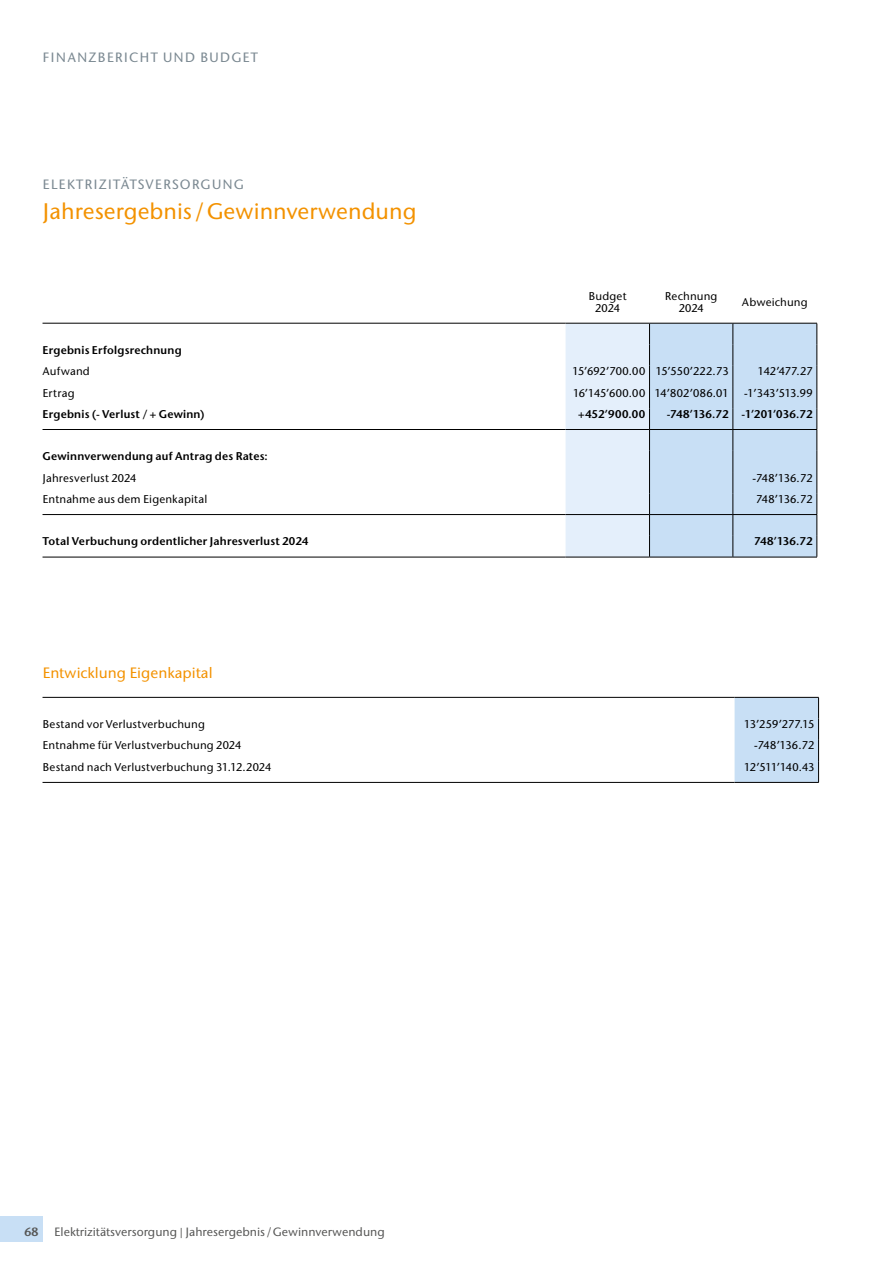
<style>
.page{position:relative;width:893px;height:1263px;background:#fff}
.page>*{position:absolute;margin:0;border:0;box-sizing:border-box;transform-origin:0 0}
.t1{font:500 22.5px "Stone Sans ITC";color:#f39200}
.t2{font:500 15px "Stone Sans ITC";color:#f39200}
.t3{font:500 13.5px "Stone Sans ITC";letter-spacing:.08em;color:#7a8891}
.t4{font:500 12px "Stone Sans ITC";color:#575756}
.t5{font:600 12px "Stone Sans ITC";color:#575756}
.t6{font:500 11.25px/12px "Stone Sans ITC";letter-spacing:.01em;color:#000;text-align:center}
.t7{font:600 11.25px "Stone Sans ITC";letter-spacing:.02em;color:#000}
.t8{font:500 11.25px "Stone Sans ITC";letter-spacing:-.03em;color:#000}
</style>
<div class="page">
<div style="left:0;top:1216px;width:43px;height:26px;background:#c8dff5"></div>
<hr style="left:43px;top:429px;width:523px;height:1px;background:#000">
<hr style="left:43px;top:514px;width:523px;height:1px;background:#000">
<hr style="left:43px;top:557px;width:523px;height:1px;background:#000">
<hr style="left:566px;top:557px;width:83px;height:1px;background:#000">
<hr style="left:649px;top:557px;width:84px;height:1px;background:#000">
<hr style="left:733px;top:557px;width:84px;height:1px;background:#000">
<hr style="left:43px;top:323px;width:523px;height:1px;background:#000">
<svg style="left:566px;top:323px;width:252px;height:234px;background:#cde0f3"></svg>
<hr style="left:43px;top:782px;width:692px;height:1px;background:#000">
<hr style="left:735px;top:782px;width:84px;height:1px;background:#000">
<hr style="left:43px;top:697px;width:692px;height:1px;background:#000">
<div style="left:735px;top:697px;width:84px;height:85px;background:#c8dff5"></div>
<p class="t3" style="left:43px;top:49px;width:217px">FINANZBERICHT UND BUDGET</p>
<p class="t3" style="left:43px;top:176px;width:203px">ELEKTRIZITÄTSVERSORGUNG</p>
<h1 class="t1" style="left:43px;top:197px;width:376px">Jahresergebnis /Gewinnverwendung</h1>
<p class="t6" style="left:589px;top:290px;width:39px">Budget<br>2024</p>
<p class="t6" style="left:665px;top:290px;width:54px">Rechnung<br>2024</p>
<p class="t6" style="left:742px;top:296px;width:67px">Abweichung</p>
<p class="t7" style="left:43px;top:343px;width:141px">Ergebnis Erfolgsrechnung</p>
<p class="t6" style="left:43px;top:365px;width:49px">Aufwand</p>
<p class="t6" style="left:572px;top:365px;width:158px">15’692’700.00 15’550’222.73</p>
<p class="t6" style="left:758px;top:365px;width:56px">142’477.27</p>
<p class="t6" style="left:43px;top:387px;width:34px">Ertrag</p>
<p class="t6" style="left:573px;top:387px;width:157px">16’145’600.00 14’802’086.01</p>
<p class="t6" style="left:744px;top:387px;width:70px">-1’343’513.99</p>
<p class="t7" style="left:43px;top:406px;width:164px">Ergebnis (- Verlust / + Gewinn)</p>
<p class="t7" style="left:578px;top:406px;width:69px">+452’900.00</p>
<p class="t7" style="left:667px;top:406px;width:147px">-748’136.72 -1’201’036.72</p>
<p class="t7" style="left:43px;top:449px;width:227px">Gewinnverwendung auf Antrag des Rates:</p>
<p class="t6" style="left:43px;top:472px;width:95px">Jahresverlust 2024</p>
<p class="t6" style="left:753px;top:472px;width:62px">-748’136.72</p>
<p class="t6" style="left:43px;top:493px;width:166px">Entnahme aus dem Eigenkapital</p>
<p class="t6" style="left:756px;top:493px;width:58px">748’136.72</p>
<p class="t7" style="left:43px;top:534px;width:267px">Total Verbuchung ordentlicher Jahresverlust 2024</p>
<p class="t7" style="left:754px;top:534px;width:60px">748’136.72</p>
<h2 class="t2" style="left:43px;top:664px;width:172px">Entwicklung Eigenkapital</h2>
<p class="t6" style="left:43px;top:718px;width:164px">Bestand vor Verlustverbuchung</p>
<p class="t6" style="left:744px;top:718px;width:72px">13’259’277.15</p>
<p class="t6" style="left:43px;top:739px;width:200px">Entnahme für Verlustverbuchung 2024</p>
<p class="t6" style="left:754px;top:739px;width:62px">-748’136.72</p>
<p class="t6" style="left:43px;top:761px;width:230px">Bestand nach Verlustverbuchung 31.12.2024</p>
<p class="t8" style="left:744px;top:760px;width:72px">12’511’140.43</p>
<p class="t5" style="left:25px;top:1224px;width:15px">68</p>
<p class="t4" style="left:54px;top:1224px;width:332px">Elektrizitätsversorgung | Jahresergebnis /Gewinnverwendung</p>
</div>
